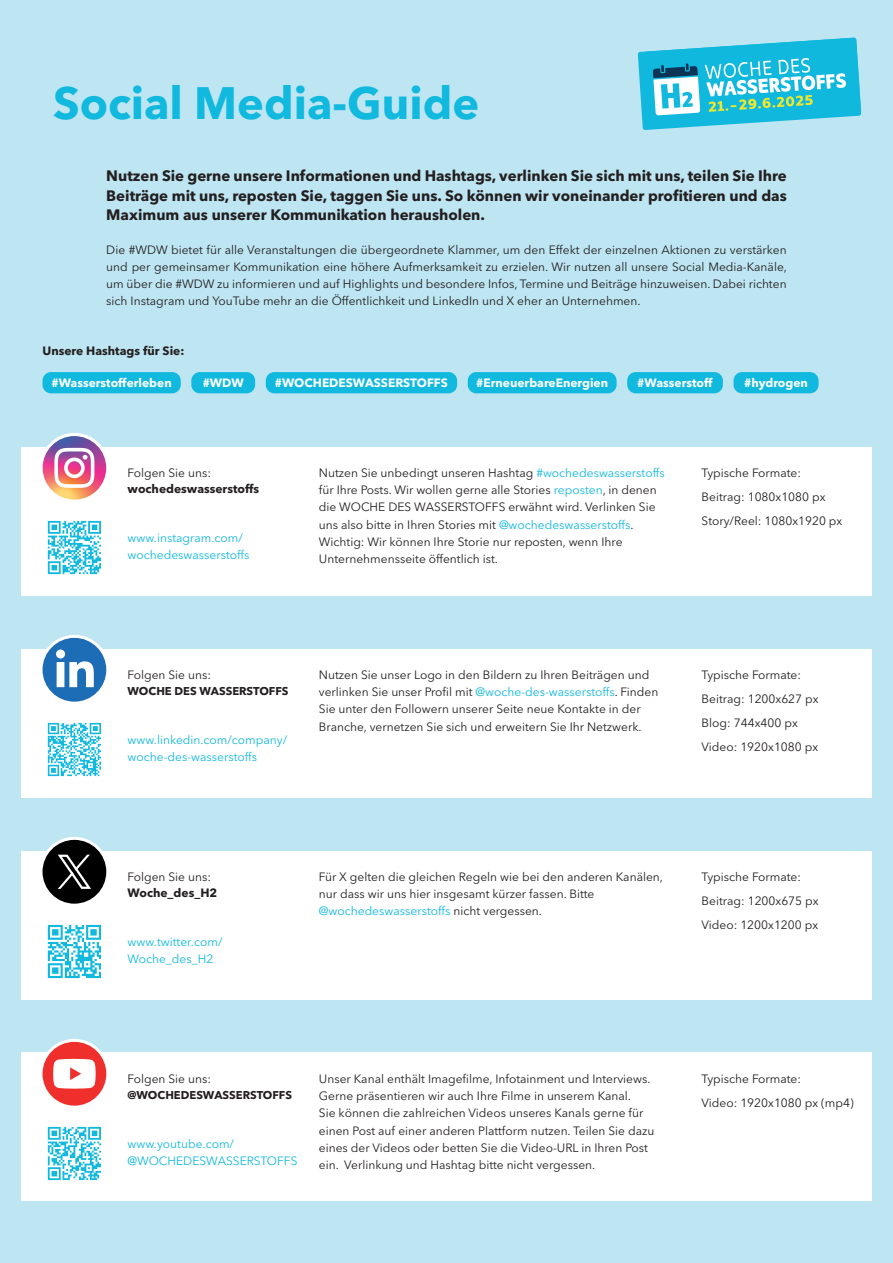
<style>
.page{position:relative;width:893px;height:1263px;background:#bde5f2}
.page>*{position:absolute;margin:0;border:0;box-sizing:border-box;transform-origin:0 0}
.t1{font:700 45px "Avenir Next LT Pro";color:#11b9de}
.t2{font:700 15px/19.5px "Avenir Next LT Pro";color:#231f20;text-align:justify}
.t3{font:12px/17.2px "Avenir Next LT Pro";color:#231f20}
.t4{font:12px/17.2px "Avenir Next LT Pro";color:#11b9de}
.t5{font:700 12px "Avenir Next LT Pro";color:#fff}
.t6{font:700 12px "Avenir Next LT Pro";color:#231f20}
.t7{font:700 11.25px "Avenir Next LT Pro";color:#231f20}
.s1{color:#11b9de}
</style>
<div class="page">
<div style="left:21px;top:447px;width:851px;height:148px;background:#fff"></div>
<div style="left:21px;top:649px;width:851px;height:148px;background:#fff"></div>
<div style="left:21px;top:1052px;width:851px;height:149px;background:#fff"></div>
<div style="left:21px;top:851px;width:851px;height:148px;background:#fff"></div>
<svg style="left:48px;top:521px;width:53px;height:53px"></svg>
<svg style="left:48px;top:1127px;width:53px;height:53px"></svg>
<svg style="left:48px;top:723px;width:53px;height:53px"></svg>
<svg style="left:42px;top:433px;width:65px;height:67px"></svg>
<svg style="left:42px;top:635px;width:65px;height:67px"></svg>
<div style="left:56px;top:649px;width:9px;height:9px;background:#fdfdfd;border-radius:50%"></div>
<svg style="left:42px;top:1039px;width:65px;height:67px"></svg>
<svg style="left:42px;top:837px;width:65px;height:67px"></svg>
<svg style="left:48px;top:925px;width:53px;height:53px"></svg>
<div style="left:43px;top:372px;width:138px;height:21px;background:#11b9de;border-radius:9px"></div>
<div style="left:191px;top:372px;width:64px;height:21px;background:#11b9de;border-radius:9px"></div>
<div style="left:266px;top:372px;width:191px;height:21px;background:#11b9de;border-radius:9px"></div>
<div style="left:468px;top:372px;width:149px;height:21px;background:#11b9de;border-radius:9px"></div>
<div style="left:627px;top:372px;width:96px;height:21px;background:#11b9de;border-radius:9px"></div>
<div style="left:733px;top:372px;width:86px;height:21px;background:#11b9de;border-radius:9px"></div>
<svg style="left:638px;top:38px;width:223px;height:92px"></svg>
<h1 class="t1" style="left:53px;top:76px;width:427px">Social Media-Guide</h1>
<p class="t2" style="left:106px;top:166px;width:682px">Nutzen Sie gerne unsere Informationen und Hashtags, verlinken Sie sich mit uns, teilen Sie Ihre Beiträge mit uns, reposten Sie, taggen Sie uns. So können wir voneinander profitieren und das Maximum aus unserer Kommunikation herausholen.</p>
<p class="t3" style="left:106px;top:241px;width:682px;text-align:justify">Die #WDW bietet für alle Veranstaltungen die übergeordnete Klammer, um den Effekt der einzelnen Aktionen zu verstärken und per gemeinsamer Kommunikation eine höhere Aufmerksamkeit zu erzielen. Wir nutzen all unsere Social Media-Kanäle, um über die #WDW zu informieren und auf Highlights und besondere Infos, Termine und Beiträge hinzuweisen. Dabei richten sich Instagram und YouTube mehr an die Öffentlichkeit und LinkedIn und X eher an Unternehmen.</p>
<p class="t6" style="left:43px;top:344px;width:143px">Unsere Hashtags für Sie:</p>
<p class="t5" style="left:51px;top:376px;width:122px">#Wasserstofferleben</p>
<p class="t5" style="left:203px;top:376px;width:43px">#WDW</p>
<p class="t5" style="left:275px;top:376px;width:175px">#WOCHEDESWASSERSTOFFS</p>
<p class="t5" style="left:476px;top:376px;width:133px">#ErneuerbareEnergien</p>
<p class="t5" style="left:637px;top:376px;width:77px">#Wasserstoff</p>
<p class="t5" style="left:744px;top:376px;width:65px">#hydrogen</p>
<p class="t3" style="left:128px;top:464px;width:85px">Folgen Sie uns:</p>
<p class="t6" style="left:128px;top:482px;width:133px">wochedeswasserstoffs</p>
<p class="t4" style="left:128px;top:529px;width:123px">www.instagram.com/ wochedeswasserstoffs</p>
<p class="t3" style="left:319px;top:464px;width:347px">Nutzen Sie unbedingt unseren Hashtag <span class="s1">#wochedeswasserstoffs </span>für Ihre Posts. Wir wollen gerne alle Stories <span class="s1">reposten</span>, in denen die WOCHE DES WASSERSTOFFS erwähnt wird. Verlinken Sie uns also bitte in Ihren Stories mit <span class="s1">@wochedeswasserstoffs</span>.<br>Wichtig: Wir können Ihre Storie nur reposten, wenn Ihre Unternehmensseite öffentlich ist.</p>
<p class="t3" style="left:702px;top:461px;width:142px;line-height:24px">Typische Formate:<br>Beitrag: 1080x1080 px<br>Story/Reel: 1080x1920 px</p>
<p class="t3" style="left:128px;top:666px;width:85px">Folgen Sie uns:</p>
<p class="t7" style="left:128px;top:684px;width:162px">WOCHE DES WASSERSTOFFS</p>
<p class="t4" style="left:128px;top:731px;width:161px">www.linkedin.com/company/ woche-des-wasserstoffs</p>
<p class="t3" style="left:319px;top:666px;width:341px">Nutzen Sie unser Logo in den Bildern zu Ihren Beiträgen und verlinken Sie unser Profil mit <span class="s1">@woche-des-wasserstoffs</span>. Finden Sie unter den Followern unserer Seite neue Kontakte in der Branche, vernetzen Sie sich und erweitern Sie Ihr Netzwerk.</p>
<p class="t3" style="left:702px;top:663px;width:119px;line-height:24px">Typische Formate:<br>Beitrag: 1200x627 px<br>Blog: 744x400 px<br>Video: 1920x1080 px</p>
<p class="t3" style="left:128px;top:868px;width:85px">Folgen Sie uns:</p>
<p class="t6" style="left:128px;top:886px;width:91px">Woche_des_H2</p>
<p class="t4" style="left:128px;top:933px;width:96px">www.twitter.com/<br>Woche_des_H2</p>
<p class="t3" style="left:319px;top:868px;width:346px">Für X gelten die gleichen Regeln wie bei den anderen Kanälen, nur dass wir uns hier insgesamt kürzer fassen. Bitte <span class="s1">@wochedeswasserstoffs</span> nicht vergessen.</p>
<p class="t3" style="left:702px;top:865px;width:119px;line-height:24px">Typische Formate:<br>Beitrag: 1200x675 px<br>Video: 1200x1200 px</p>
<p class="t3" style="left:128px;top:1070px;width:85px">Folgen Sie uns:</p>
<p class="t7" style="left:128px;top:1088px;width:166px">@WOCHEDESWASSERSTOFFS</p>
<p class="t4" style="left:128px;top:1135px;width:171px">www.youtube.com/ @WOCHEDESWASSERSTOFFS</p>
<p class="t3" style="left:319px;top:1070px;width:337px">Unser Kanal enthält Imagefilme, Infotainment und Interviews.<br>Gerne präsentieren wir auch Ihre Filme in unserem Kanal.<br>Sie können die zahlreichen Videos unseres Kanals gerne für einen Post auf einer anderen Plattform nutzen. Teilen Sie dazu eines der Videos oder betten Sie die Video-URL in Ihren Post ein. Verlinkung und Hashtag bitte nicht vergessen.</p>
<p class="t3" style="left:702px;top:1066px;width:153px;line-height:24px">Typische Formate:<br>Video: 1920x1080 px (mp4)</p>
</div>
